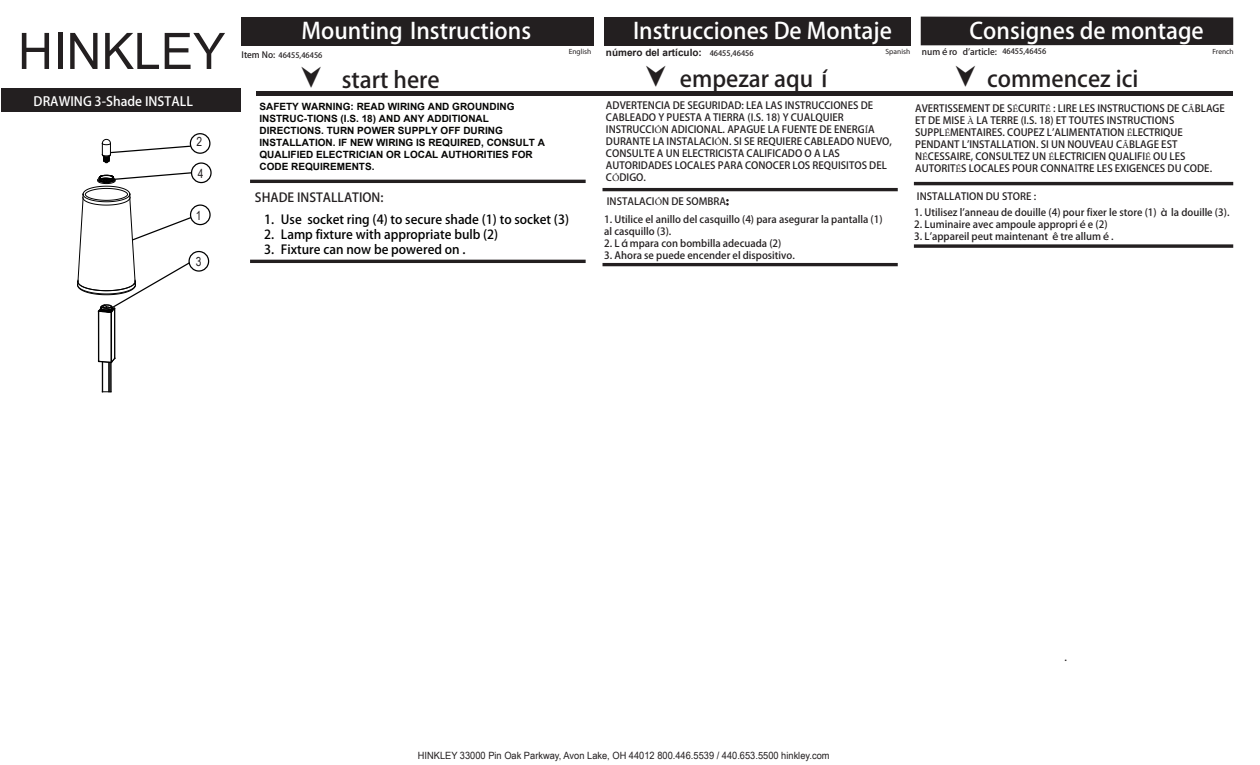
<style>
.page{position:relative;width:1260px;height:765px;background:#fff}
.page>*{position:absolute;margin:0;border:0;box-sizing:border-box;transform-origin:0 0}
.t1{font:50.38px "Arial Narrow";color:#231f20;scale:1.17 1}
.t2{font:22.5px "Frutiger LT Std Light G Bpc EUC H";color:#fff}
.t3{font:22.5px "Frutiger LT Std Light G Bpc EUC H";color:#231f20}
.t4{font:12.75px "Arial G Bpc EUC H";color:#fff}
.t5{font:12.5px "Adobe Heiti Std";color:#000}
.t6{font:12.5px "Arial G Bpc EUC H";color:#000}
.t7{font:12.5px "Arial G Bpc EUC H";color:#231f20}
.t8{font:12.5px "Arial Narrow";color:#231f20}
.t9{font:10px/12px "Adobe Heiti Std";color:#231f20}
.t10{font:700 10px/12px "Arial";color:#050504}
.t11{font:10px "Arial Narrow";color:#231f20;scale:1.13 1}
.t12{font:700 10px "Arial";color:#231f20}
.t13{font:10px "Arial G Bpc EUC H";color:#221f1f}
.t14{font:8.75px "Adobe Heiti Std";color:#231f20}
.t15{font:7.5px "Arial Bold G Bpc EUC H";color:#231f20}
.t16{font:7.5px "Myriad Pro";color:#231f20}
.s1{font-family:"Frutiger LT Std Bold G Bpc EUC H";font-size:8.75px}
.s2{font-family:"Frutiger LT Std Bold G Bpc EUC H"}
.s3{font-family:"Arial Bold G Bpc EUC H";font-size:7.5px}
.s4{font-family:"Arial G Bpc EUC H"}
.s5{font-family:"Adobe Heiti Std"}
.s6{font-family:"Minion Pro"}
</style>
<div class="page">
<div style="left:921px;top:17px;width:312px;height:28px;background:#231f20"></div>
<div style="left:242px;top:17px;width:352px;height:29px;background:#231f20"></div>
<div style="left:604px;top:17px;width:307px;height:29px;background:#231f20"></div>
<div style="left:256px;top:91px;width:976px;height:5px;background:#231f20"></div>
<div style="left:1px;top:88px;width:240px;height:24px;background:#231f20"></div>
<hr style="left:603px;top:188px;width:295px;height:3px;background:#231f20">
<hr style="left:914px;top:182px;width:319px;height:3px;background:#231f20">
<hr style="left:250px;top:180px;width:336px;height:3px;background:#231f20">
<div style="left:191px;top:162px;width:21px;height:21px;border:1px solid #000;border-radius:50%"></div>
<div style="left:190px;top:204px;width:21px;height:21px;border:1px solid #000;border-radius:50%"></div>
<div style="left:190px;top:133px;width:21px;height:21px;border:1px solid #000;border-radius:50%"></div>
<div style="left:188px;top:251px;width:21px;height:21px;border:1px solid #000;border-radius:50%"></div>
<hr style="left:111px;top:312px;width:1px;height:50px;background:#000">
<hr style="left:98px;top:311px;width:1px;height:50px;background:#000">
<hr style="left:114px;top:308px;width:1px;height:50px;background:#000">
<svg style="left:98px;top:357px;width:18px;height:35px"></svg>
<svg style="left:102px;top:139px;width:90px;height:25px"></svg>
<svg style="left:77px;top:171px;width:116px;height:142px"></svg>
<hr style="left:250px;top:260px;width:336px;height:3px;background:#231f20">
<hr style="left:603px;top:263px;width:295px;height:3px;background:#231f20">
<svg style="left:914px;top:244px;width:319px;height:4px"></svg>
<p class="t1" style="left:18px;top:14px;width:179px">HINKLEY</p>
<p class="t4" style="left:34px;top:94px;width:161px">DRAWING 3-Shade INSTALL</p>
<p class="t8" style="left:197px;top:133px;width:7px">2</p>
<p class="t8" style="left:198px;top:165px;width:7px">4</p>
<p class="t8" style="left:196px;top:207px;width:7px">1</p>
<p class="t8" style="left:196px;top:252px;width:7px">3</p>
<p class="t2" style="left:302px;top:17px;width:231px">Mounting Instructions</p>
<p class="t15" style="left:242px;top:51px;width:82px"><span class="s1">Item No:</span> 46455,46456</p>
<p class="t2" style="left:633px;top:17px;width:260px">Instrucciones De Montaje</p>
<p class="t2" style="left:969px;top:17px;width:236px">Consignes de montage</p>
<p class="t16" style="left:569px;top:48px;width:24px">English</p>
<p class="t16" style="left:886px;top:48px;width:26px">Spanish</p>
<p class="t14" style="left:922px;top:47px;width:126px">numéro d'article<span class="s2">:</span> <span class="s3">46455,46456</span></p>
<p class="t16" style="left:1212px;top:48px;width:23px">French</p>
<p class="t12" style="left:606px;top:46px;width:97px">número del artículo:</p>
<p class="t15" style="left:710px;top:49px;width:46px">46455,46456</p>
<p class="t3" style="left:342px;top:66px;width:99px">start here</p>
<p class="t3" style="left:680px;top:65px;width:157px">empezar aquí</p>
<p class="t3" style="left:987px;top:65px;width:153px">commencez ici</p>
<p class="t10" style="left:259px;top:101px;width:287px">SAFETY WARNING: READ WIRING AND GROUNDING INSTRUC-TIONS (I.S. 18) AND ANY ADDITIONAL DIRECTIONS. TURN POWER SUPPLY OFF DURING INSTALLATION. IF NEW WIRING IS REQUIRED, CONSULT A QUALIFIED ELECTRICIAN OR LOCAL AUTHORITIES FOR CODE REQUIREMENTS.</p>
<p class="t7" style="left:255px;top:190px;width:130px">SHADE INSTALLATION:</p>
<p class="t5" style="left:264px;top:212px;width:306px">1. <span class="s4">Us</span>e <span class="s4">socket ring (4)</span> to secure shade <span class="s4">(1</span>) to socket (3)</p>
<p class="t5" style="left:264px;top:227px;width:236px">2. Lamp fixture with appropriate bulb (2)</p>
<p class="t6" style="left:264px;top:242px;width:203px"><span class="s5">3.</span> Fixture can now be powered on .</p>
<p class="t9" style="left:606px;top:99px;width:288px">ADVERTENCIA DE SEGURIDAD: LEA LAS INSTRUCCIONES DE CABLEADO Y PUESTA A TIERRA (I.S. 18) Y CUALQUIER INSTRUCCI<span class="s6">Ó</span>N ADICIONAL. APAGUE LA FUENTE DE ENERG<span class="s6">Í</span>A DURANTE LA INSTALACI<span class="s6">Ó</span>N. SI SE REQUIERE CABLEADO NUEVO, CONSULTE A UN ELECTRICISTA CALIFICADO O A LAS AUTORIDADES LOCALES PARA CONOCER LOS REQUISITOS DEL C<span class="s6">Ó</span>DIGO.</p>
<p class="t9" style="left:915px;top:103px;width:311px">AVERTISSEMENT DE S<span class="s6">É</span>CURIT<span class="s6">É</span> : LIRE LES INSTRUCTIONS DE C<span class="s6">Â</span>BLAGE ET DE MISE <span class="s6">À</span> LA TERRE (I.S. 18) ET TOUTES INSTRUCTIONS SUPPL<span class="s6">É</span>MENTAIRES. COUPEZ L'ALIMENTATION <span class="s6">É</span>LECTRIQUE PENDANT L'INSTALLATION. SI UN NOUVEAU C<span class="s6">Â</span>BLAGE EST N<span class="s6">É</span>CESSAIRE, CONSULTEZ UN <span class="s6">É</span>LECTRICIEN QUALIFI<span class="s6">É</span> OU LES AUTORIT<span class="s6">É</span>S LOCALES POUR CONNA<span class="s6">Î</span>TRE LES EXIGENCES DU CODE.</p>
<p class="t9" style="left:607px;top:196px;width:123px">INSTALACI<span class="s6">Ó</span>N DE SOMBRA:</p>
<p class="t9" style="left:917px;top:190px;width:121px">INSTALLATION DU STORE :</p>
<p class="t9" style="left:604px;top:213px;width:280px">1. Utilice el anillo del casquillo (4) para asegurar la pantalla (1) al casquillo (3).</p>
<p class="t9" style="left:604px;top:237px;width:179px">2. Lámpara con bombilla adecuada (2)</p>
<p class="t9" style="left:604px;top:249px;width:192px">3. Ahora se puede encender el dispositivo.</p>
<p class="t9" style="left:914px;top:207px;width:317px">1. Utilisez l'anneau de douille (4) pour fixer le store (1) à la douille (3).</p>
<p class="t9" style="left:914px;top:219px;width:195px">2. Luminaire avec ampoule appropriée (2)</p>
<p class="t9" style="left:914px;top:231px;width:201px">3. L'appareil peut maintenant être allumé.</p>
<p class="t11" style="left:418px;top:748px;width:366px">HINKLEY 33000 Pin Oak Parkway, Avon Lake, OH 44012 800.446.5539 / 440.653.5500 hinkley.com</p>
<p class="t13" style="left:1065px;top:651px;width:4px">.</p>
</div>
